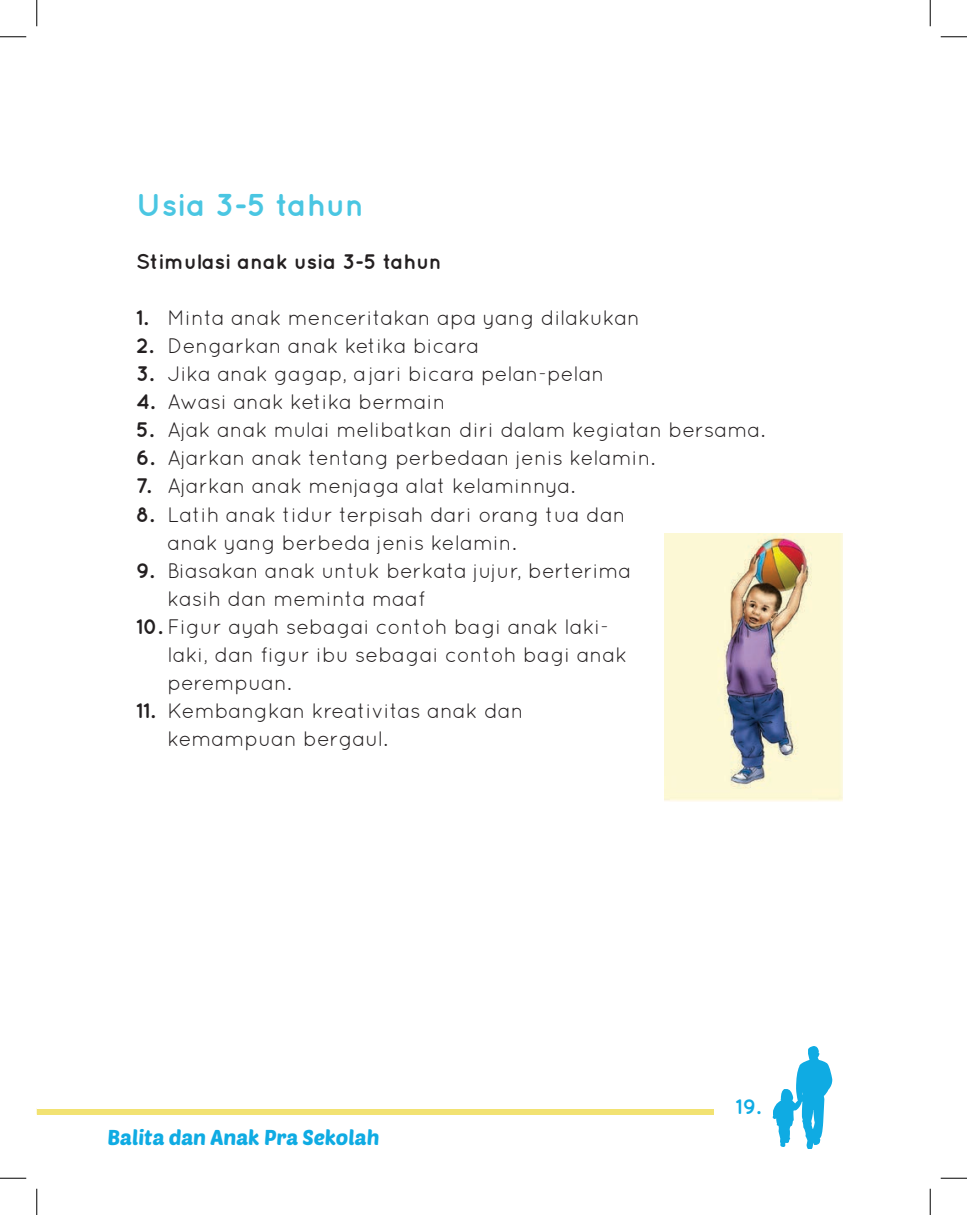
<style>
.page{position:relative;width:967px;height:1215px;background:#fff}
.page>*{position:absolute;margin:0;border:0;box-sizing:border-box;transform-origin:0 0}
.t1{font:700 31.5px "Quicksand";color:#4ac6e2}
.t2{font:21px/28px "Quicksand";color:#231f20}
.t3{font:700 21px "Quicksand";color:#231f20}
.t4{font:21px "Poetsen One";color:#0fabe3}
.t5{font:700 21px "Quicksand";color:#0fabe3}
.s1{font-weight:700}
</style>
<div class="page">
<div style="left:37px;top:1108px;width:676px;height:6px;background:#f2e272"></div>
<svg style="left:772px;top:1046px;width:60px;height:102px"></svg>
<img style="left:664px;top:533px;width:178px;height:268px">
<svg style="left:0;top:36px;width:26px;height:1px"></svg>
<svg style="left:940px;top:36px;width:26px;height:1px"></svg>
<svg style="left:0;top:1177px;width:26px;height:1px"></svg>
<svg style="left:940px;top:1177px;width:26px;height:1px"></svg>
<svg style="left:36px;top:0;width:1px;height:26px"></svg>
<svg style="left:36px;top:1188px;width:1px;height:26px"></svg>
<svg style="left:929px;top:0;width:1px;height:26px"></svg>
<svg style="left:929px;top:1188px;width:1px;height:26px"></svg>
<h1 class="t1" style="left:136px;top:186px;width:229px">Usia 3-5 tahun</h1>
<p class="t3" style="left:136px;top:248px;width:307px">Stimulasi anak usia 3-5 tahun</p>
<p class="t2" style="left:136px;top:303px;width:505px"><span class="s1">1.</span> Minta anak menceritakan apa yang dilakukan</p>
<p class="t2" style="left:136px;top:331px;width:345px"><span class="s1">2.</span> Dengarkan anak ketika bicara</p>
<p class="t2" style="left:136px;top:359px;width:470px"><span class="s1">3.</span> Jika anak gagap, ajari bicara pelan-pelan</p>
<p class="t2" style="left:136px;top:387px;width:311px"><span class="s1">4.</span> Awasi anak ketika bermain</p>
<p class="t2" style="left:136px;top:415px;width:630px"><span class="s1">5.</span> Ajak anak mulai melibatkan diri dalam kegiatan bersama.</p>
<p class="t2" style="left:136px;top:443px;width:521px"><span class="s1">6.</span> Ajarkan anak tentang perbedaan jenis kelamin.</p>
<p class="t2" style="left:136px;top:471px;width:441px"><span class="s1">7.</span> Ajarkan anak menjaga alat kelaminnya.</p>
<p class="t2" style="left:167px;top:500px;width:459px;text-indent:-32px"><span class="s1">8.</span> Latih anak tidur terpisah dari orang tua dan anak yang berbeda jenis kelamin.</p>
<p class="t2" style="left:167px;top:556px;width:465px;text-indent:-32px"><span class="s1">9.</span> Biasakan anak untuk berkata jujur, berterima kasih dan meminta maaf</p>
<p class="t2" style="left:167px;top:612px;width:461px;text-indent:-32px"><span class="s1">10.</span> Figur ayah sebagai contoh bagi anak laki&shy;laki, dan figur ibu sebagai contoh bagi anak perempuan.</p>
<p class="t2" style="left:167px;top:696px;width:357px;text-indent:-32px"><span class="s1">11.</span> Kembangkan kreativitas anak dan kemampuan bergaul.</p>
<p class="t4" style="left:107px;top:1123px;width:273px">Balita dan Anak Pra Sekolah</p>
<p class="t5" style="left:735px;top:1093px;width:27px">19.</p>
</div>
